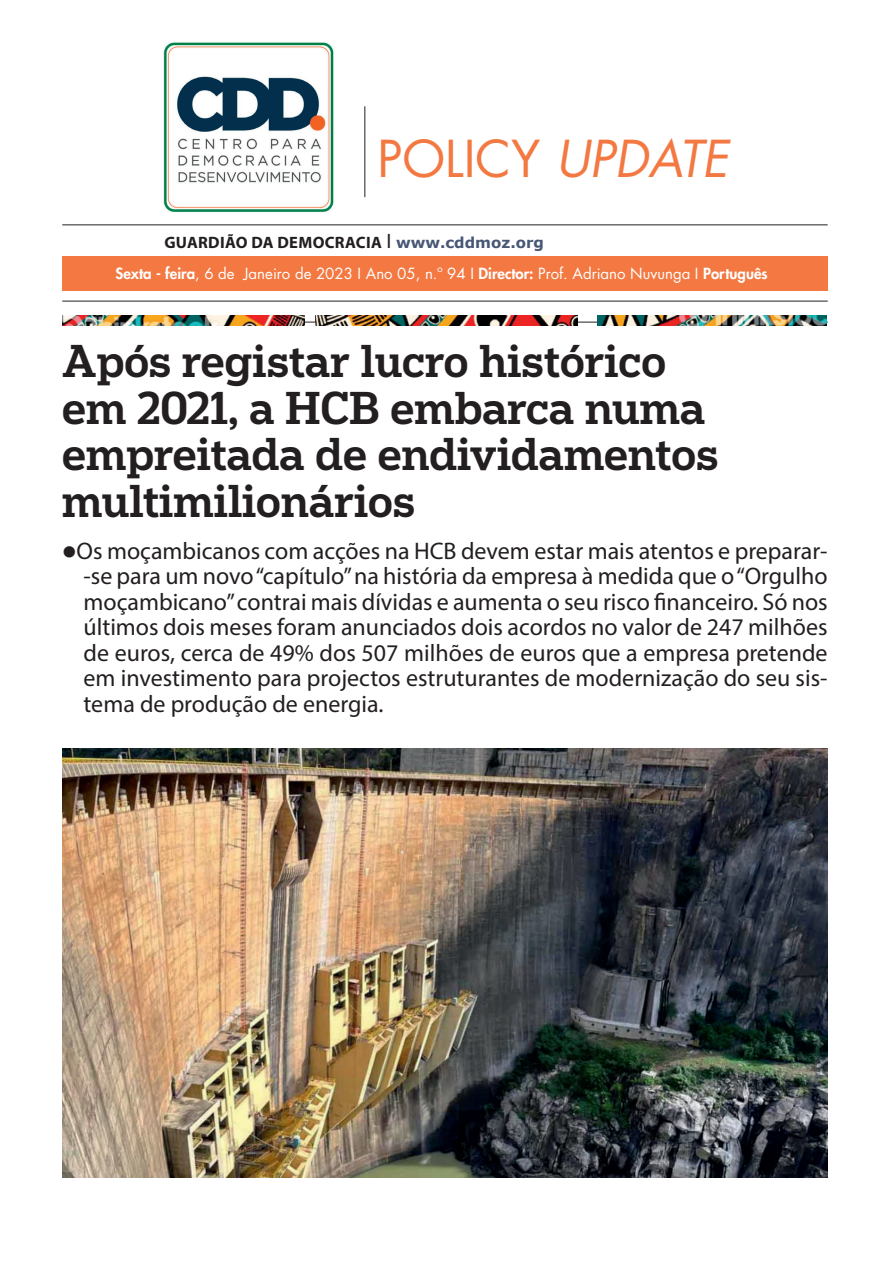
<style>
.page{position:relative;width:893px;height:1263px;background:#fff}
.page>*{position:absolute;margin:0;border:0;box-sizing:border-box;transform-origin:0 0}
.t1{font:49.5px "Futura LT";color:#f37841}
.t2{font:500 43.5px/46.5px "Popular";color:#231f20}
.t3{font:24px/25.5px "Myriad Pro";color:#231f20;text-align:justify}
.t4{font:700 16.5px "Myriad Pro";letter-spacing:.02em;color:#231f20}
.t5{font:15px "Futura LT";color:#fff}
.s1{font-style:italic}
.s2{font-weight:400;font-size:20.85px}
.s3{font-family:"Verdana";font-size:15px;color:#485775}
.s4{font-weight:800}
</style>
<div class="page">
<hr style="left:365px;top:106px;width:1px;height:91px;background:#231f20">
<div style="left:62px;top:256px;width:766px;height:35px;background:#f37841"></div>
<hr style="left:62px;top:322px;width:766px;height:1px;background:#231f20">
<img style="left:62px;top:315px;width:243px;height:11px">
<img style="left:316px;top:315px;width:261px;height:11px">
<img style="left:598px;top:315px;width:229px;height:11px">
<img style="left:164px;top:42px;width:170px;height:170px">
<hr style="left:62px;top:301px;width:766px;height:1px;background:#231f20">
<hr style="left:62px;top:225px;width:766px;height:1px;background:#231f20">
<img style="left:62px;top:748px;width:766px;height:430px">
<h1 class="t1" style="left:378px;top:127px;width:352px">POLICY <span class="s1">UPDATE</span></h1>
<p class="t4" style="left:164px;top:231px;width:381px">GUARDIÃO DA DEMOCRACIA <span class="s2">I</span> <span class="s3">www.cddmoz.org</span></p>
<p class="t5" style="left:115px;top:263px;width:654px"><span class="s4">Sexta - feira</span>, 6 de Janeiro de 2023 I Ano 05, n.º 94 I <span class="s4">Director:</span> Prof. Adriano Nuvunga I <span class="s4">Português</span></p>
<h2 class="t2" style="left:62px;top:336px;width:658px">Após registar lucro histórico em 2021, a HCB embarca numa empreitada de endividamentos multimilionários</h2>
<p class="t3" style="left:84px;top:538px;width:746px;text-indent:-21px">●Os moçambicanos com acções na HCB devem estar mais atentos e preparar--se para um novo “capítulo” na história da empresa à medida que o “Orgulho moçambicano” contrai mais dívidas e aumenta o seu risco financeiro. Só nos últimos dois meses foram anunciados dois acordos no valor de 247 milhões de euros, cerca de 49% dos 507 milhões de euros que a empresa pretende em investimento para projectos estruturantes de modernização do seu sis&shy;tema de produção de energia.</p>
</div>
